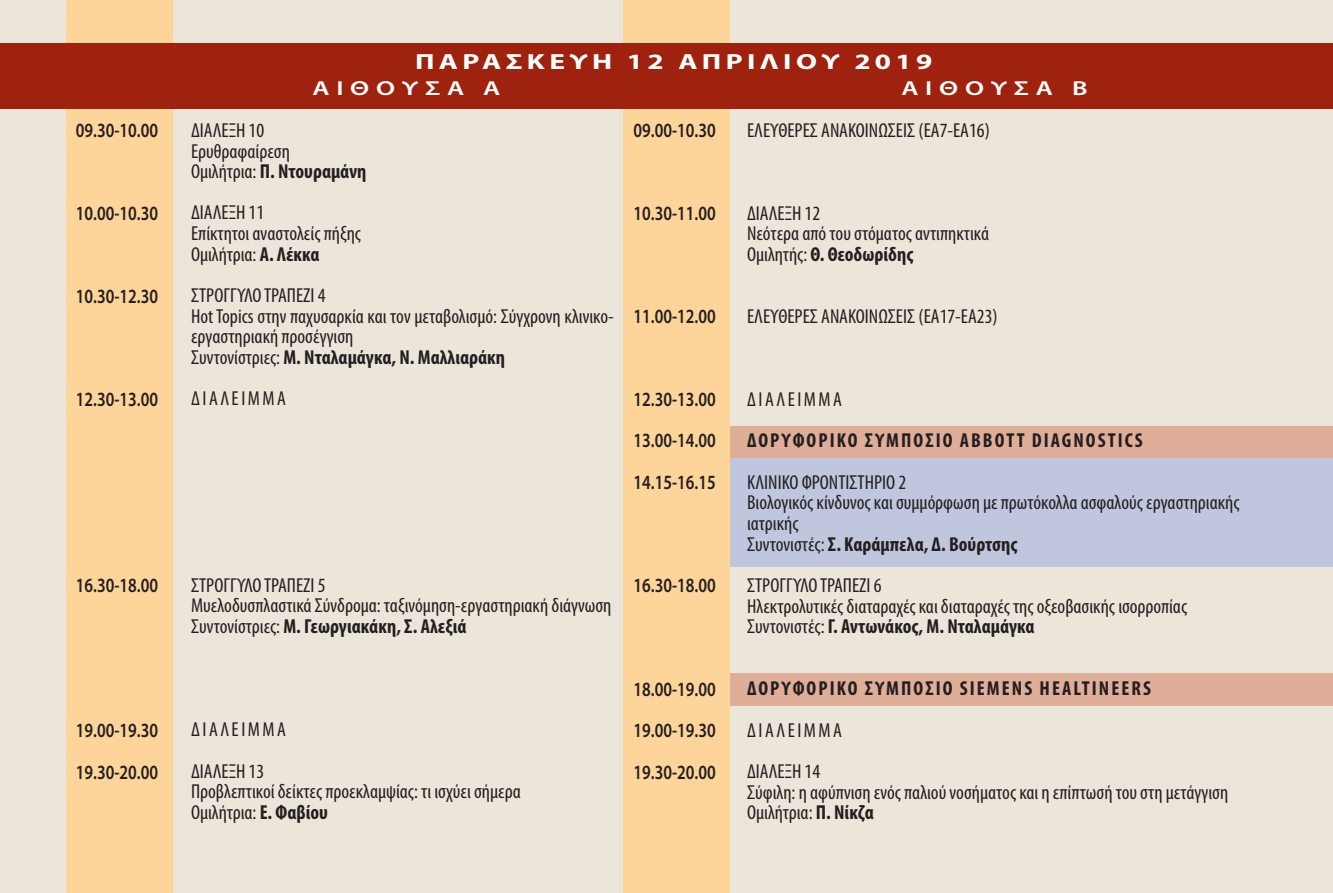
<style>
.page{position:relative;width:1333px;height:893px;background:#ece5da}
.page>*{position:absolute;margin:0;border:0;box-sizing:border-box;transform-origin:0 0}
.t1{font:700 22.05px "Myriad Pro";letter-spacing:.15em;color:#fff;scale:1.33 1}
.t2{font:condensed 20.25px/20.5px "Myriad Pro";color:#231f20}
.t3{font:600 20.25px/41.4px "Myriad Pro";color:#231f20;text-align:justify;scale:.8 1}
.t4{font:700 condensed 20.25px "Myriad Pro";letter-spacing:.1em;color:#231f20}
.t5{font:condensed 20.25px/41.4px "Myriad Pro";letter-spacing:.12em;color:#231f20}
.t6{font:condensed 20.25px "Myriad Pro";letter-spacing:.125em;color:#231f20}
.t7{font:600 20.25px "Myriad Pro";letter-spacing:.25em;color:#fff;scale:1.33 1}
.s1{font-weight:700}
</style>
<div class="page">
<div style="left:730px;top:426px;width:603px;height:33px;background:#deae98"></div>
<div style="left:730px;top:458px;width:603px;height:108px;background:#c0c6de"></div>
<div style="left:730px;top:674px;width:603px;height:32px;background:#deae98"></div>
<div style="left:66px;top:0;width:106px;height:893px;background:#fdd499"></div>
<div style="left:624px;top:0;width:106px;height:893px;background:#fdd499"></div>
<div style="left:0;top:43px;width:1333px;height:65px;background:#9e220d"></div>
<p class="t1" style="left:415px;top:54px;width:391px">ΠΑΡΑΣΚΕΥΗ 12 ΑΠΡΙΛΙΟΥ 2019</p>
<p class="t7" style="left:312px;top:81px;width:143px">ΑΙΘΟΥΣΑ Α</p>
<p class="t7" style="left:901px;top:81px;width:142px">ΑΙΘΟΥΣΑ Β</p>
<p class="t3" style="left:76px;top:111px;width:104px">09.30-10.00</p>
<p class="t3" style="left:76px;top:194px;width:104px">10.00-10.30</p>
<p class="t3" style="left:76px;top:277px;width:104px">10.30-12.30</p>
<p class="t3" style="left:76px;top:380px;width:104px">12.30-13.00</p>
<p class="t3" style="left:76px;top:566px;width:104px">16.30-18.00</p>
<p class="t2" style="left:191px;top:122px;width:177px">ΔΙΑΛΕΞΗ 10<br>Ερυθραφαίρεση<br>Ομιλήτρια: <span class="s1">Π. Ντουραμάνη</span></p>
<p class="t2" style="left:191px;top:204px;width:171px">ΔΙΑΛΕΞΗ 11<br>Επίκτητοι αναστολείς πήξης<br>Ομιλήτρια: <span class="s1">Α. Λέκκα</span></p>
<p class="t2" style="left:191px;top:287px;width:424px">ΣΤΡΟΓΓΥΛΟ ΤΡΑΠΕΖΙ 4<br>HotTopics στην παχυσαρκία και τον μεταβολισμό: Σύγχρονη κλινικο&shy;εργαστηριακή προσέγγιση<br>Συντονίστριες: <span class="s1">Μ. Νταλαμάγκα, Ν. Μαλλιαράκη</span></p>
<p class="t6" style="left:191px;top:391px;width:96px">ΔΙΑΛΕΙΜΜΑ</p>
<p class="t3" style="left:634px;top:111px;width:104px">09.00-10.30</p>
<p class="t3" style="left:634px;top:194px;width:104px">10.30-11.00</p>
<p class="t3" style="left:634px;top:297px;width:104px">11.00-12.00</p>
<p class="t3" style="left:634px;top:380px;width:104px">12.30-13.00<br>13.00-14.00<br>14.15-16.15</p>
<p class="t2" style="left:191px;top:576px;width:422px">ΣΤΡΟΓΓΥΛΟ ΤΡΑΠΕΖΙ 5<br>Μυελοδυσπλαστικά Σύνδρομα: ταξινόμηση-εργαστηριακή διάγνωση<br>Συντονίστριες: <span class="s1">Μ. Γεωργιακάκη, Σ. Αλεξιά</span></p>
<p class="t3" style="left:634px;top:566px;width:104px">16.30-18.00</p>
<p class="t2" style="left:747px;top:122px;width:244px">ΕΛΕΥΘΕΡΕΣ ΑΝΑΚΟΙΝΩΣΕΙΣ (ΕΑ7-ΕΑ16)</p>
<p class="t2" style="left:747px;top:204px;width:244px">ΔΙΑΛΕΞΗ 12<br>Νεότερα από του στόματος αντιπηκτικά<br>Ομιλητής: <span class="s1">Θ. Θεοδωρίδης</span></p>
<p class="t2" style="left:747px;top:308px;width:252px">ΕΛΕΥΘΕΡΕΣ ΑΝΑΚΟΙΝΩΣΕΙΣ (ΕΑ17-ΕΑ23)</p>
<p class="t6" style="left:747px;top:392px;width:96px">ΔΙΑΛΕΙΜΜΑ</p>
<p class="t4" style="left:747px;top:433px;width:397px">ΔΟΡΥΦΟΡΙΚΟ ΣΥΜΠΟΣΙΟ ΑΒΒΟΤΤ DIAGNOSTICS</p>
<p class="t2" style="left:747px;top:473px;width:494px">ΚΛΙΝΙΚΟ ΦΡΟΝΤΙΣΤΗΡΙΟ 2<br>Βιολογικός κίνδυνος και συμμόρφωση με πρωτόκολλα ασφαλούς εργαστηριακής ιατρικής<br>Συντονιστές: <span class="s1">Σ. Καράμπελα, Δ. Βούρτσης</span></p>
<p class="t2" style="left:747px;top:577px;width:442px">ΣΤΡΟΓΓΥΛΟ ΤΡΑΠΕΖΙ 6<br>Ηλεκτρολυτικές διαταραχές και διαταραχές της οξεοβασικής ισορροπίας<br>Συντονιστές: <span class="s1">Γ. Αντωνάκος, Μ. Νταλαμάγκα</span></p>
<p class="t3" style="left:76px;top:711px;width:104px">19.00-19.30<br>19.30-20.00</p>
<p class="t5" style="left:191px;top:711px;width:96px">ΔΙΑΛΕΙΜΜΑ<br>ΔΙΑΛΕΞΗ 13</p>
<p class="t2" style="left:191px;top:783px;width:331px">Προβλεπτικοί δείκτες προεκλαμψίας: τι ισχύει σήμερα<br>Ομιλήτρια: <span class="s1">Ε. Φαβίου</span></p>
<p class="t3" style="left:634px;top:670px;width:104px">18.00-19.00<br>19.00-19.30<br>19.30-20.00</p>
<p class="t4" style="left:747px;top:681px;width:405px">ΔΟΡΥΦΟΡΙΚΟ ΣΥΜΠΟΣΙΟ SIEMENS HEALTINEERS</p>
<p class="t5" style="left:747px;top:711px;width:96px">ΔΙΑΛΕΙΜΜΑ<br>ΔΙΑΛΕΞΗ 14</p>
<p class="t2" style="left:747px;top:783px;width:483px">Σύφιλη: η αφύπνιση ενός παλιού νοσήματος και η επίπτωσή του στη μετάγγιση<br>Ομιλήτρια: <span class="s1">Π. Νίκζα</span></p>
</div>
